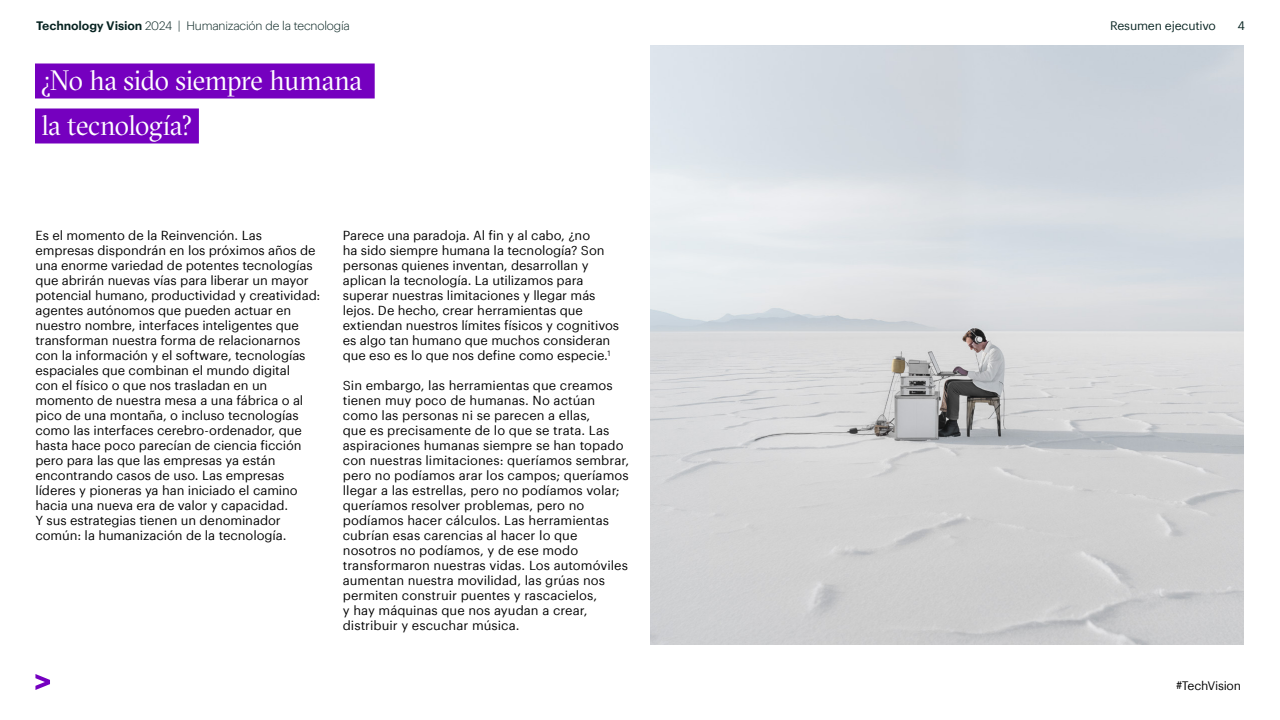
<style>
.page{position:relative;width:1280px;height:720px;background:#fff}
.page>*{position:absolute;margin:0;border:0;box-sizing:border-box;transform-origin:0 0}
.t1{font:28px/45px "GT Sectra Fine";letter-spacing:-.01em;color:#fff}
.t2{font:12.8px/15px "Graphik";letter-spacing:-.005em;color:#000}
.t3{font:300 12px "Graphik";letter-spacing:-.015em;color:#072321}
.t4{font:12px "Graphik";letter-spacing:-.015em;color:#072321}
.t5{font:12px "Graphik";letter-spacing:-.025em;color:#000}
.s1{font-weight:600}
</style>
<div class="page">
<svg style="left:35px;top:674px;width:15px;height:16px"></svg>
<img style="left:650px;top:45px;width:594px;height:600px">
<div style="left:35px;top:64px;width:340px;height:34px;background:#7500bf"></div>
<div style="left:35px;top:108px;width:164px;height:36px;background:#7500bf"></div>
<p class="t3" style="left:36px;top:17px;width:315px"><span class="s1">Technology Vision</span> 2024 | Humanización de la tecnología</p>
<p class="t4" style="left:1110px;top:17px;width:107px">Resumen ejecutivo</p>
<h1 class="t1" style="left:41px;top:58px;width:322px">¿No ha sido siempre humana la tecnología?</h1>
<p class="t4" style="left:1237px;top:17px;width:9px">4</p>
<p class="t2" style="left:35px;top:227px;width:287px">Es el momento de la Reinvención. Las empresas dispondrán en los próximos años de una enorme variedad de potentes tecnologías que abrirán nuevas vías para liberar un mayor potencial humano, productividad y creatividad: agentes autónomos que pueden actuar en nuestro nombre, interfaces inteligentes que transforman nuestra forma de relacionarnos con la información y el software, tecnologías espaciales que combinan el mundo digital<br>con el físico o que nos trasladan en un momento de nuestra mesa a una fábrica o al pico de una montaña, o incluso tecnologías como las interfaces cerebro-ordenador, que hasta hace poco parecían de ciencia ficción pero para las que las empresas ya están encontrando casos de uso. Las empresas líderes y pioneras ya han iniciado el camino hacia una nueva era de valor y capacidad.<br>Y sus estrategias tienen un denominador común: la humanización de la tecnología.</p>
<p class="t2" style="left:343px;top:227px;width:278px">Parece una paradoja. Al fin y al cabo, ¿no<br>ha sido siempre humana la tecnología? Son personas quienes inventan, desarrollan y aplican la tecnología. La utilizamos para superar nuestras limitaciones y llegar más lejos. De hecho, crear herramientas que extiendan nuestros límites físicos y cognitivos es algo tan humano que muchos consideran que eso es lo que nos define como especie.<sup>1</sup></p>
<p class="t2" style="left:343px;top:377px;width:288px">Sin embargo, las herramientas que creamos tienen muy poco de humanas. No actúan como las personas ni se parecen a ellas,<br>que es precisamente de lo que se trata. Las aspiraciones humanas siempre se han topado con nuestras limitaciones: queríamos sembrar, pero no podíamos arar los campos; queríamos llegar a las estrellas, pero no podíamos volar; queríamos resolver problemas, pero no podíamos hacer cálculos. Las herramientas cubrían esas carencias al hacer lo que nosotros no podíamos, y de ese modo transformaron nuestras vidas. Los automóviles aumentan nuestra movilidad, las grúas nos permiten construir puentes y rascacielos,<br>y hay máquinas que nos ayudan a crear, distribuir y escuchar música.</p>
<p class="t5" style="left:1176px;top:677px;width:67px">#TechVision</p>
</div>
